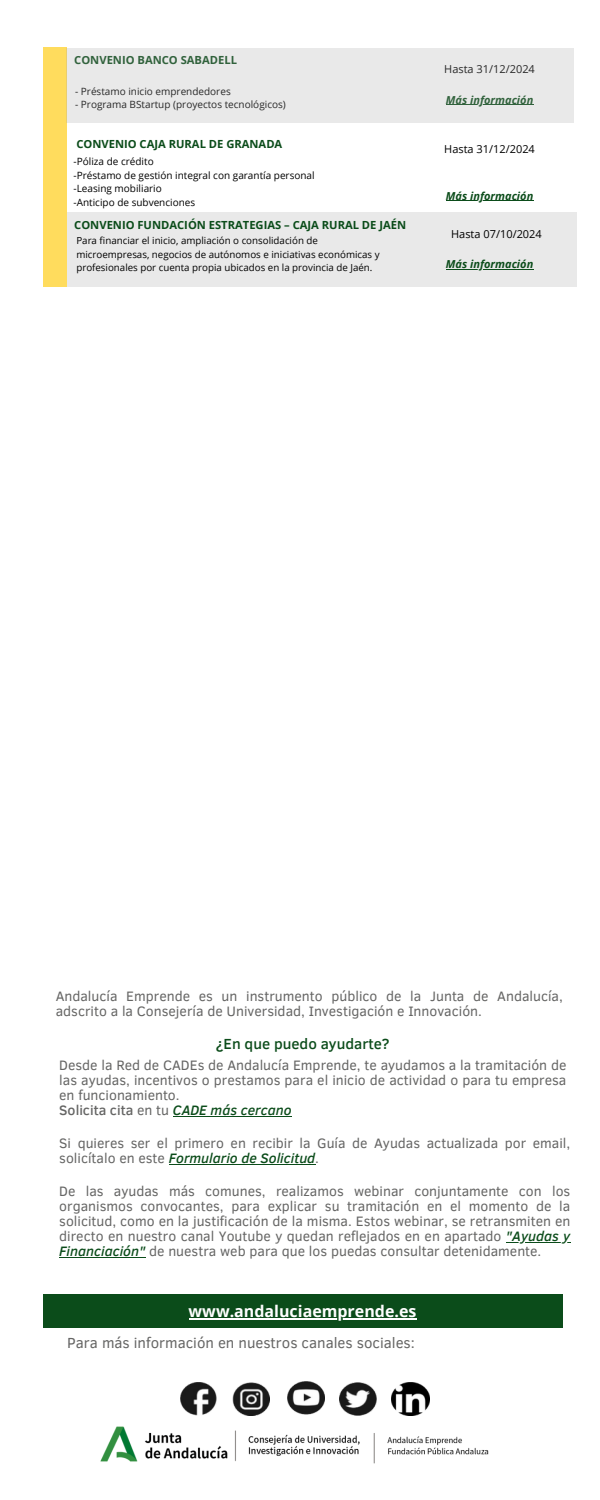
<style>
.page{position:relative;width:600px;height:1500px;background:#fff}
.page>*{position:absolute;margin:0;border:0;box-sizing:border-box;transform-origin:0 0}
.t1{font:700 16px "Open Sans";color:#fff}
.t2{font:15px "Clear Sans";color:#656564}
.t3{font:500 15px "Clear Sans";color:#0b4c1a}
.t4{font:14px/15px "Clear Sans";color:#656564}
.t5{font:700 11.2px "Open Sans";color:#0b4c1a}
.t6{font:11px "Open Sans";color:#000}
.t7{font:italic 700 11px "Open Sans";color:#0b4c1a}
.t8{font:10px "Open Sans";color:#000}
.t9{font:9.7px/13.5px "Open Sans";color:#000}
.s1{font-weight:500}
.s2{font-weight:500;font-style:italic;color:#0b4c1a}
</style>
<div class="page">
<div style="left:67px;top:212px;width:509px;height:74px;background:#e9e9e9"></div>
<img style="left:100px;top:1426px;width:389px;height:38px">
<div style="left:43px;top:47px;width:24px;height:239px;background:#ffdc5d"></div>
<img style="left:180px;top:1383px;width:37px;height:32px">
<img style="left:233px;top:1383px;width:37px;height:32px">
<img style="left:287px;top:1381px;width:37px;height:34px">
<img style="left:340px;top:1382px;width:37px;height:33px">
<img style="left:392px;top:1383px;width:37px;height:32px">
<div style="left:43px;top:1294px;width:519px;height:34px;background:#0b4c1a"></div>
<hr style="left:189px;top:1318px;width:227px;height:2px;background:#fff">
<hr style="left:446px;top:201px;width:87px;height:1px;background:#0b4c1a">
<hr style="left:446px;top:269px;width:87px;height:1px;background:#0b4c1a">
<hr style="left:506px;top:1242px;width:64px;height:1px;background:#0b4c1a">
<hr style="left:59px;top:1257px;width:86px;height:1px;background:#0b4c1a">
<hr style="left:173px;top:1116px;width:119px;height:1px;background:#0b4c1a">
<hr style="left:169px;top:1164px;width:146px;height:1px;background:#0b4c1a">
<div style="left:67px;top:48px;width:507px;height:75px;background:#e9e9e9"></div>
<h5 class="t5" style="left:74px;top:52px;width:164px">CONVENIO BANCO SABADELL</h5>
<p class="t8" style="left:75px;top:84px;width:157px">- Préstamo inicio emprendedores</p>
<p class="t8" style="left:75px;top:97px;width:212px">- Programa BStartup (proyectos tecnológicos)</p>
<h4 class="t6" style="left:444px;top:61px;width:92px">Hasta 31/12/2024</h4>
<p class="t7" style="left:446px;top:92px;width:89px">Más información</p>
<p class="t5" style="left:76px;top:136px;width:207px">CONVENIO CAJA RURAL DE GRANADA</p>
<h6 class="t6" style="left:444px;top:142px;width:92px">Hasta 31/12/2024</h6>
<h5 class="t8" style="left:74px;top:154px;width:82px">-Póliza de crédito</h5>
<p class="t8" style="left:74px;top:168px;width:243px">-Préstamo de gestión integral con garantía personal</p>
<h3 class="t8" style="left:74px;top:181px;width:90px">-Leasing mobiliario</h3>
<h1 class="t8" style="left:74px;top:195px;width:123px">-Anticipo de subvenciones</h1>
<h3 class="t7" style="left:446px;top:188px;width:89px">Más información</h3>
<h3 class="t5" style="left:74px;top:217px;width:333px">CONVENIO FUNDACIÓN ESTRATEGIAS – CAJA RURAL DE JAÉN</h3>
<h3 class="t9" style="left:76px;top:234px;width:305px">Para financiar el inicio, ampliación o consolidación de microempresas, negocios de autónomos e iniciativas económicas y profesionales por cuenta propia ubicados en la provincia de Jaén.</h3>
<h1 class="t6" style="left:451px;top:226px;width:92px">Hasta 07/10/2024</h1>
<h2 class="t7" style="left:446px;top:257px;width:89px">Más información</h2>
<p class="t4" style="left:56px;top:988px;width:509px">Andalucía Emprende es un instrumento público de la Junta de Andalucía, adscrito a la Consejería de Universidad, Investigación e Innovación.</p>
<p class="t3" style="left:216px;top:1032px;width:175px">¿En que puedo ayudarte?</p>
<p class="t4" style="left:59px;top:1057px;width:509px">Desde la Red de CADEs de Andalucía Emprende, te ayudamos a la tramitación de las ayudas, incentivos o prestamos para el inicio de actividad o para tu empresa en funcionamiento.<br><span class="s1">Solicita cita</span> en tu <span class="s2">CADE más cercano</span></p>
<p class="t4" style="left:59px;top:1135px;width:513px">Si quieres ser el primero en recibir la Guía de Ayudas actualizada por email, solicítalo en este <span class="s2">Formulario de Solicitud</span>.</p>
<p class="t4" style="left:59px;top:1183px;width:513px;text-align:justify">De las ayudas más comunes, realizamos webinar conjuntamente con los organismos convocantes, para explicar su tramitación en el momento de la solicitud, como en la justificación de la misma. Estos webinar, se retransmiten en directo en nuestro canal Youtube y quedan reflejados en en apartado <span class="s2">"Ayudas y</span></p>
<p class="t4" style="left:59px;top:1243px;width:484px"><span class="s2">Financiación"</span> de nuestra web para que los puedas consultar detenidamente.</p>
<p class="t1" style="left:189px;top:1300px;width:229px">www.andaluciaemprende.es</p>
<p class="t2" style="left:67px;top:1332px;width:349px">Para más información en nuestros canales sociales:</p>
</div>
